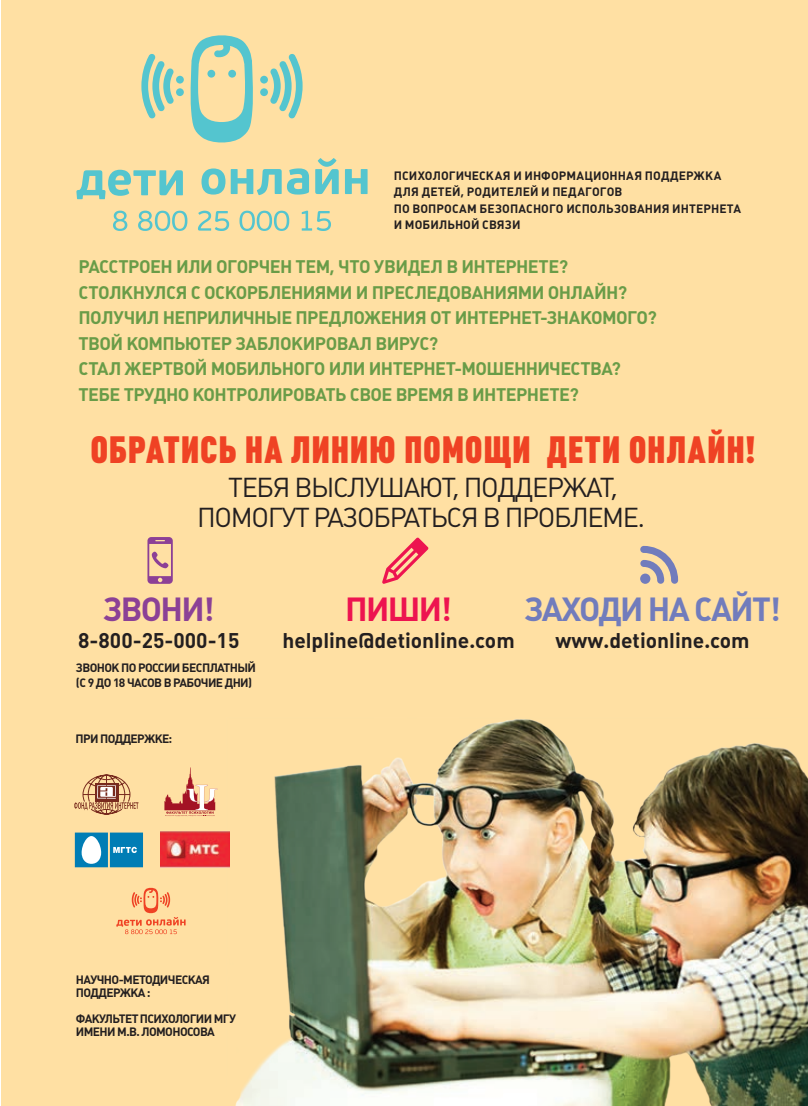
<style>
.page{position:relative;width:808px;height:1106px;background:#fff}
.page>*{position:absolute;margin:0;border:0;box-sizing:border-box;transform-origin:0 0}
.t1{font:900 37.5px "Plumb Condensed";letter-spacing:.035em;color:#ef4224}
.t2{font:700 33px "Plumb C";letter-spacing:-.05em;color:#717cbc}
.t3{font:700 33px "Plumb C";letter-spacing:-.05em;color:#8b4196}
.t4{font:700 33px "Plumb C";color:#ed1450}
.t5{font:27px/30px "Plumb C";letter-spacing:-.05em;color:#231f20;text-align:center}
.t6{font:700 21px "Plumb C";color:#231f20}
.t7{font:700 18px/25.5px "Plumb C";letter-spacing:-.035em;color:#699c48}
.t8{font:700 12px/13.5px "Plumb C";letter-spacing:-.05em;color:#231f20}
.t9{font:700 12px/16.5px "Plumb C";letter-spacing:-.005em;color:#231f20}
</style>
<div class="page">
<div style="left:1px;top:0;width:807px;height:1106px;background:#ffe0a3"></div>
<img style="left:226px;top:719px;width:582px;height:387px">
<svg style="left:76px;top:170px;width:107px;height:29px"></svg>
<svg style="left:345px;top:169px;width:23px;height:25px"></svg>
<svg style="left:201px;top:168px;width:24px;height:26px"></svg>
<svg style="left:231px;top:168px;width:78px;height:27px"></svg>
<svg style="left:315px;top:158px;width:24px;height:36px"></svg>
<svg style="left:113px;top:211px;width:218px;height:20px"></svg>
<svg style="left:270px;top:54px;width:33px;height:65px"></svg>
<div style="left:260px;top:88px;width:8px;height:8px;background:#54c5cf;border-radius:50%"></div>
<div style="left:260px;top:76px;width:8px;height:8px;background:#54c5cf;border-radius:50%"></div>
<svg style="left:190px;top:35px;width:63px;height:108px"></svg>
<svg style="left:141px;top:54px;width:33px;height:65px"></svg>
<div style="left:176px;top:88px;width:8px;height:8px;background:#54c5cf;border-radius:50%"></div>
<div style="left:176px;top:76px;width:8px;height:8px;background:#54c5cf;border-radius:50%"></div>
<svg style="left:74px;top:774px;width:64px;height:41px"></svg>
<svg style="left:75px;top:832px;width:68px;height:35px;background:#409cc3"></svg>
<img style="left:160px;top:832px;width:70px;height:35px">
<svg style="left:116px;top:887px;width:70px;height:47px"></svg>
<svg style="left:640px;top:546px;width:38px;height:38px"></svg>
<svg style="left:147px;top:537px;width:26px;height:47px"></svg>
<svg style="left:382px;top:537px;width:46px;height:47px"></svg>
<svg style="left:164px;top:767px;width:53px;height:49px"></svg>
<p class="t9" style="left:394px;top:167px;width:349px">ПСИХОЛОГИЧЕСКАЯ И ИНФОРМАЦИОННАЯ ПОДДЕРЖКА ДЛЯ ДЕТЕЙ, РОДИТЕЛЕЙ И ПЕДАГОГОВ<br>ПО ВОПРОСАМ БЕЗОПАСНОГО ИСПОЛЬЗОВАНИЯ ИНТЕРНЕТА И МОБИЛЬНОЙ СВЯЗИ</p>
<p class="t7" style="left:78px;top:254px;width:580px">РАССТРОЕН ИЛИ ОГОРЧЕН ТЕМ, ЧТО УВИДЕЛ В ИНТЕРНЕТЕ?<br>СТОЛКНУЛСЯ С ОСКОРБЛЕНИЯМИ И ПРЕСЛЕДОВАНИЯМИ ОНЛАЙН?<br>ПОЛУЧИЛ НЕПРИЛИЧНЫЕ ПРЕДЛОЖЕНИЯ ОТ ИНТЕРНЕТ-ЗНАКОМОГО?<br>ТВОЙ КОМПЬЮТЕР ЗАБЛОКИРОВАЛ ВИРУС?<br>СТАЛ ЖЕРТВОЙ МОБИЛЬНОГО ИЛИ ИНТЕРНЕТ-МОШЕННИЧЕСТВА?<br>ТЕБЕ ТРУДНО КОНТРОЛИРОВАТЬ СВОЕ ВРЕМЯ В ИНТЕРНЕТЕ?</p>
<p class="t1" style="left:91px;top:428px;width:666px">ОБРАТИСЬ НА ЛИНИЮ ПОМОЩИ ДЕТИ ОНЛАЙН!</p>
<p class="t5" style="left:197px;top:472px;width:449px">ТЕБЯ ВЫСЛУШАЮТ, ПОДДЕРЖАТ,<br>ПОМОГУТ РАЗОБРАТЬСЯ В ПРОБЛЕМЕ.</p>
<p class="t3" style="left:103px;top:590px;width:113px">ЗВОНИ!</p>
<p class="t6" style="left:78px;top:629px;width:163px">8-800-25-000-15</p>
<p class="t8" style="left:76px;top:660px;width:182px;line-height:14.7px">ЗВОНОК ПО РОССИИ БЕСПЛАТНЫЙ (С 9 ДО 18 ЧАСОВ В РАБОЧИЕ ДНИ)</p>
<p class="t8" style="left:76px;top:731px;width:98px">ПРИ ПОДДЕРЖКЕ:</p>
<p class="t4" style="left:345px;top:590px;width:108px">ПИШИ!</p>
<p class="t6" style="left:282px;top:629px;width:234px">helpline@detionline.com</p>
<p class="t2" style="left:524px;top:590px;width:258px">ЗАХОДИ НА САЙТ!</p>
<p class="t6" style="left:556px;top:629px;width:196px">www.detionline.com</p>
<p class="t8" style="left:76px;top:972px;width:136px">НАУЧНО-МЕТОДИЧЕСКАЯ<br>ПОДДЕРЖКА :</p>
<p class="t8" style="left:76px;top:1011px;width:162px">ФАКУЛЬТЕТ ПСИХОЛОГИИ МГУ<br>ИМЕНИ М.В. ЛОМОНОСОВА</p>
</div>
